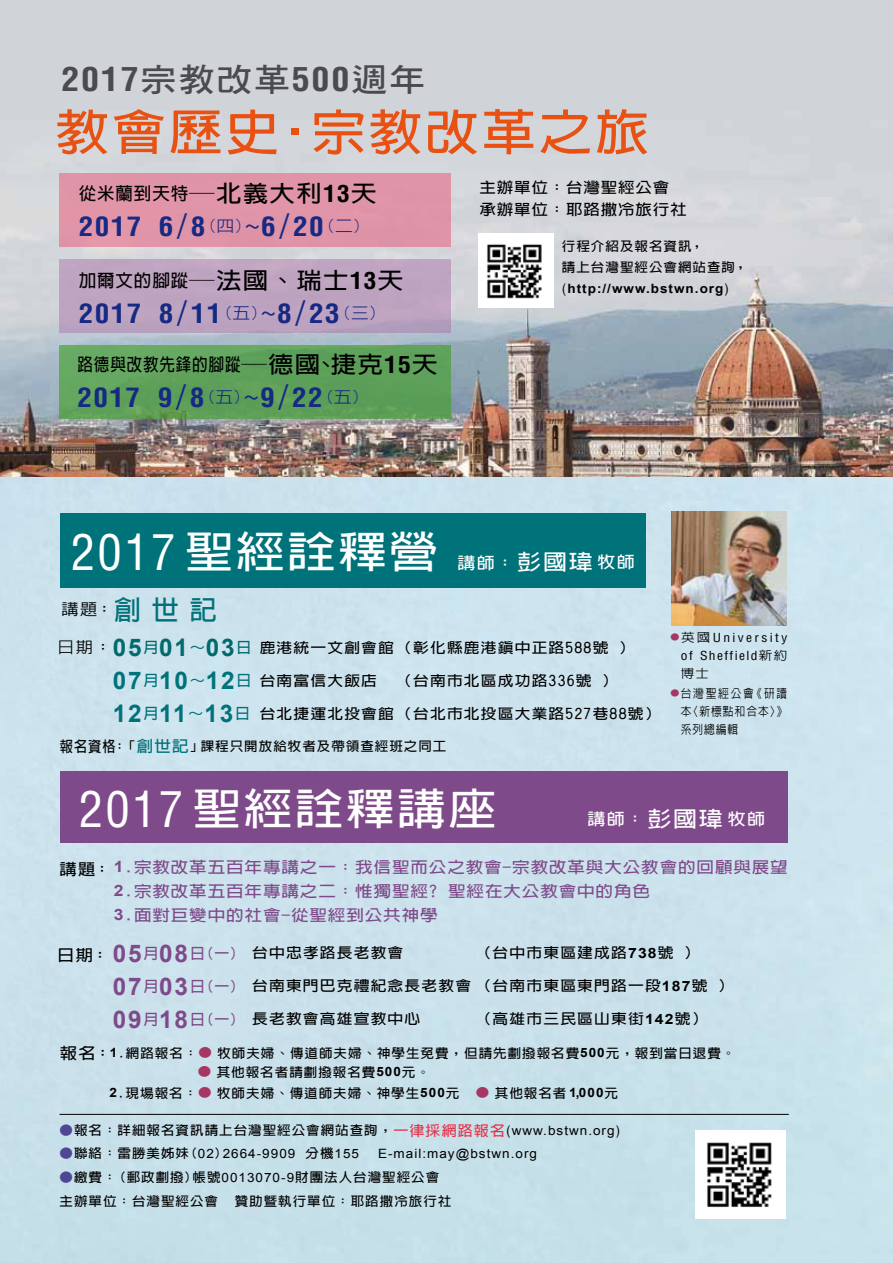
<style>
.page{position:relative;width:893px;height:1263px;background:#fff}
.page>*{position:absolute;margin:0;border:0;box-sizing:border-box;transform-origin:0 0}
.t1{font:700 48.6px "AR Hei B5";letter-spacing:.05em;color:#e85112;scale:1.11 1}
.t2{font:700 43.2px "AR Hei B5";letter-spacing:.05em;color:#fff;scale:1.13 1}
.t3{font:700 condensed 32.4px "Helvetica";letter-spacing:.05em;color:#4b4b4d;scale:1.11 1}
.t4{font:700 condensed 26.25px "Helvetica";letter-spacing:.05em;color:#162983;scale:1.11 1}
.t5{font:700 22.95px "AR Hei B5";color:#000;scale:1.11 1}
.t6{font:700 17.55px "AR Hei B5";letter-spacing:.05em;color:#000;scale:.89 1}
.t7{font:700 17.55px "AR Hei B5";letter-spacing:.05em;color:#000}
.t8{font:700 16.2px "AR Hei B5";letter-spacing:.075em;color:#fff;scale:1.11 1}
.t9{font:700 15.6px/24px "AR Hei B5";letter-spacing:.05em;color:#7f4a8a;scale:1.13 1}
.t10{font:500 15.6px "AR Hei B5";color:#000;scale:1.11 1}
.t11{font:700 15.6px "AR Hei B5";color:#000;scale:1.11 1}
.t12{font:700 14.85px/22.5px "AR Hei B5";letter-spacing:.05em;color:#000;scale:1.11 1}
.t13{font:700 14.1px "AR Hei B5";letter-spacing:.075em;color:#000;scale:1.11 1}
.t14{font:700 12.9px/21px "AR Hei B5";letter-spacing:.075em;color:#000;scale:1.05 1}
.t15{font:12.9px "Arial";letter-spacing:.075em;color:#000;scale:1.05 1}
.t16{font:700 12.9px "Arial";letter-spacing:.075em;color:#000;scale:1.05 1}
.t17{font:condensed 12.15px/18px "Helvetica";letter-spacing:.14em;color:#000;text-align:right;scale:1.11 1}
.t18{font:500 12.15px/18px "AR Hei B5";letter-spacing:.09em;color:#000;text-align:justify;scale:.89 1}
.t19{font:500 12.15px "AR Hei B5";letter-spacing:.09em;color:#000;scale:1.11 1}
.s1{font-family:"DF Hei Std W7";font-weight:400;font-stretch:normal}
.s2{font-size:22.95px}
.s3{font-family:"Helvetica";font-stretch:condensed;font-size:22.95px}
.s4{font-family:"AR Hei B5";font-stretch:normal}
.s5{font-family:"AR Hei B5";font-weight:500;font-stretch:normal;font-size:16.05px}
.s6{font-family:"DF Hei Std W5";font-weight:400;font-stretch:normal}
.s7{font-size:17.55px}
.s8{font-family:"Helvetica";font-stretch:condensed}
.s9{font-family:"Helvetica";font-weight:400;font-stretch:condensed}
.s10{font-family:"Helvetica";font-weight:400;font-stretch:condensed;font-size:48.6px}
.s11{font-size:21.6px}
.s12{font-weight:700;font-size:27px;color:#00727a}
.s13{font-weight:500;font-size:15.6px}
.s14{font-family:"Arial";font-size:24.3px;color:#006a6c}
.s15{font-size:14.85px;color:#006a6c}
.s16{font-family:"Arial";font-size:24.3px;color:#00727a}
.s17{font-size:14.85px;color:#00727a}
.s18{font-size:14.85px}
.s19{font-size:15.6px;color:#00727a}
.s20{font-family:"AR Hei B5";font-weight:500;font-stretch:normal;font-size:8.1px;color:#a63663}
.s21{font-family:"AR Hei B5";font-weight:500;font-stretch:normal}
.s22{font-size:8.1px;color:#a63663}
.s23{color:#000}
.s24{font-family:"Arial"}
.s25{font-family:"Arial";font-size:24.3px;color:#7f4a8a}
.s26{font-size:14.85px;color:#7f4a8a}
.s27{font-size:15.6px}
.s28{font-weight:500;font-size:12.15px;color:#a63663}
.s29{font-weight:500;color:#4f4794}
.s30{font-size:14.25px;color:#e5344b}
.s31{font-family:"Arial";font-weight:400}
.s32{font-family:"AR Hei B5";font-weight:500;color:#4f4794}
.s33{font-family:"AR Hei B5";font-weight:700}
</style>
<div class="page">
<img style="left:0;top:0;width:893px;height:1263px">
<img style="left:696px;top:1130px;width:90px;height:88px">
<img style="left:478px;top:234px;width:75px;height:73px">
<div style="left:60px;top:259px;width:391px;height:73px;background:#bea4c0"></div>
<div style="left:60px;top:345px;width:391px;height:73px;background:#5ea15a"></div>
<div style="left:59px;top:173px;width:391px;height:74px;background:#df94a8"></div>
<hr style="left:60px;top:1114px;width:729px;height:1px;background:#000">
<div style="left:60px;top:513px;width:586px;height:74px;background:#00727a"></div>
<div style="left:60px;top:771px;width:728px;height:71px;background:#7f4a8a"></div>
<img style="left:671px;top:511px;width:116px;height:114px">
<h3 class="t3" style="left:61px;top:60px;width:329px">2017<span class="s1">宗教改革</span>500<span class="s1">週年</span></h3>
<h1 class="t1" style="left:55px;top:108px;width:537px">教會歷史‧宗教改革之旅</h1>
<h3 class="t7" style="left:79px;top:184px;width:299px">從米蘭到天特<span class="s2">─北義大利</span><span class="s3">13</span><span class="s2">天</span></h3>
<h3 class="t4" style="left:79px;top:210px;width:257px">2017 6<span class="s4">/</span>8<span class="s5">(四)</span><span class="s6">~</span>6<span class="s4">/</span>20<span class="s5">(二)</span></h3>
<h3 class="t5" style="left:79px;top:268px;width:294px"><span class="s7">加爾文的腳蹤</span>─法國、瑞士<span class="s8">13</span>天</h3>
<h3 class="t4" style="left:79px;top:297px;width:272px">2017 8<span class="s4">/</span>11<span class="s5">(五)</span><span class="s6">~</span>8<span class="s4">/</span>23<span class="s5">(三)</span></h3>
<h3 class="t6" style="left:78px;top:355px;width:406px">路德與改教先鋒的腳蹤<span class="s2">─德國、捷克</span><span class="s3">15</span><span class="s2">天</span></h3>
<h3 class="t4" style="left:78px;top:381px;width:257px">2017 9<span class="s4">/</span>8<span class="s5">(五)</span><span class="s6">~</span>9<span class="s4">/</span>22<span class="s5">(五)</span></h3>
<p class="t12" style="left:479px;top:176px;width:188px">主辦單位：台灣聖經公會承辦單位：耶路撒冷旅行社</p>
<p class="t14" style="left:562px;top:236px;width:178px">行程介紹及報名資訊，<br>請上台灣聖經公會網站查詢，</p>
<p class="t16" style="left:562px;top:280px;width:161px"><span class="s9">(</span>http://www.bstwn.org<span class="s9">)</span></p>
<h2 class="t2" style="left:71px;top:530px;width:326px"><span class="s10">2017</span> 聖經詮釋營</h2>
<p class="t8" style="left:457px;top:555px;width:161px">講師：<span class="s11">彭國瑋</span>牧師</p>
<p class="t10" style="left:62px;top:601px;width:141px">講題：<span class="s12">創世記</span></p>
<p class="t13" style="left:57px;top:640px;width:521px"><span class="s13">日期：</span><span class="s14">05</span><span class="s15">月</span><span class="s14">01</span><span class="s15">～</span><span class="s14">03</span><span class="s15">日</span>鹿港統一文創會館（彰化縣鹿港鎮中正路588號 ）</p>
<p class="t13" style="left:113px;top:673px;width:240px"><span class="s16">07</span><span class="s17">月</span><span class="s16">10</span><span class="s17">～</span><span class="s16">12</span><span class="s17">日</span>台南富信大飯店</p>
<p class="t13" style="left:396px;top:673px;width:201px">（台南市北區成功路336號 ）</p>
<p class="t13" style="left:113px;top:706px;width:495px"><span class="s16">12</span><span class="s17">月</span><span class="s16">11</span><span class="s17">～</span><span class="s16">13</span><span class="s17">日</span> 台北捷運北投會館（台北市北投區大業路527巷88號）</p>
<p class="t14" style="left:60px;top:735px;width:370px"><span class="s18">報名資格：</span>「<span class="s19">創世記</span>」課程只開放給牧者及帶領查經班之同工</p>
<p class="t17" style="left:670px;top:628px;width:107px"><span class="s20">●</span><span class="s21">英國</span>University of Sheffield<span class="s21">新約</span></p>
<p class="t19" style="left:681px;top:667px;width:27px">博士</p>
<p class="t18" style="left:681px;top:684px;width:121px;text-indent:-10px"><span class="s22">●</span>台灣聖經公會《研讀本〈新標點和合本〉》系列總編輯</p>
<h2 class="t2" style="left:79px;top:787px;width:371px"><span class="s10">2017</span> 聖經詮釋講座</h2>
<p class="t8" style="left:587px;top:811px;width:161px">講師：<span class="s11">彭國瑋</span>牧師</p>
<p class="t9" style="left:114px;top:855px;width:598px;text-indent:-54px"><span class="s23">講題：</span><span class="s24">1</span>.宗教改革五百年專講之一：我信聖而公之教會-宗教改革與大公教會的回顧與展望<br><span class="s24">2</span>.宗教改革五百年專講之二：惟獨聖經? 聖經在大公教會中的角色<br><span class="s24">3</span>.面對巨變中的社會-從聖經到公共神學</p>
<p class="t11" style="left:57px;top:947px;width:48px">日期：</p>
<p class="t13" style="left:113px;top:946px;width:263px"><span class="s25">05</span><span class="s26">月</span><span class="s25">08</span><span class="s26">日(一)</span> 台中忠孝路長老教會</p>
<p class="t13" style="left:476px;top:946px;width:203px">（台中市東區建成路<span class="s24">738</span>號 ）</p>
<p class="t13" style="left:113px;top:979px;width:561px"><span class="s25">07</span><span class="s26">月</span><span class="s25">03</span><span class="s26">日(一)</span> 台南東門巴克禮紀念長老教會（台南市東區東門路一段<span class="s24">187</span>號 ）</p>
<p class="t13" style="left:113px;top:1012px;width:279px"><span class="s25">09</span><span class="s26">月</span><span class="s25">18</span><span class="s26">日(一)</span> 長老教會高雄宣教中心</p>
<p class="t13" style="left:476px;top:1012px;width:210px">（高雄市三民區山東街<span class="s24">142</span>號）</p>
<p class="t14" style="left:60px;top:1042px;width:645px"><span class="s27">報名：</span><span class="s24">1</span>.網路報名：<span class="s28">●</span> 牧師夫婦、傳道師夫婦、神學生免費，但請先劃撥報名費<span class="s24">500</span>元，報到當日退費。</p>
<p class="t14" style="left:109px;top:1061px;width:335px;text-indent:89px"><span class="s28">●</span> 其他報名者請劃撥報名費<span class="s24">500</span>元。<br><span class="s24">2</span>.現場報名：<span class="s28">●</span> 牧師夫婦、傳道師夫婦、神學生<span class="s24">500</span>元</p>
<p class="t14" style="left:476px;top:1082px;width:137px"><span class="s28">●</span> 其他報名者 <span class="s24">1,000</span>元</p>
<p class="t14" style="left:60px;top:1120px;width:535px"><span class="s29">●</span>報名：詳細報名資訊請上台灣聖經公會網站查詢，<span class="s30">一律採網路報名</span><span class="s9">(</span><span class="s31">www.bstwn.org</span><span class="s9">)</span></p>
<p class="t15" style="left:60px;top:1145px;width:287px"><span class="s32">●</span><span class="s33">聯絡：雷勝美姊妹(</span>02<span class="s33">)</span>2664-9909 <span class="s33">分機</span>155</p>
<p class="t15" style="left:378px;top:1145px;width:153px">E-mail:may@bstwn.org</p>
<p class="t14" style="left:60px;top:1165px;width:363px;line-height:24px"><span class="s29">●</span>繳費： (郵政劃撥)帳號<span class="s31">0013070-9</span>財團法人台灣聖經公會主辦單位：台灣聖經公會</p>
<p class="t14" style="left:235px;top:1191px;width:208px">贊助暨執行單位：耶路撒冷旅行社</p>
</div>
